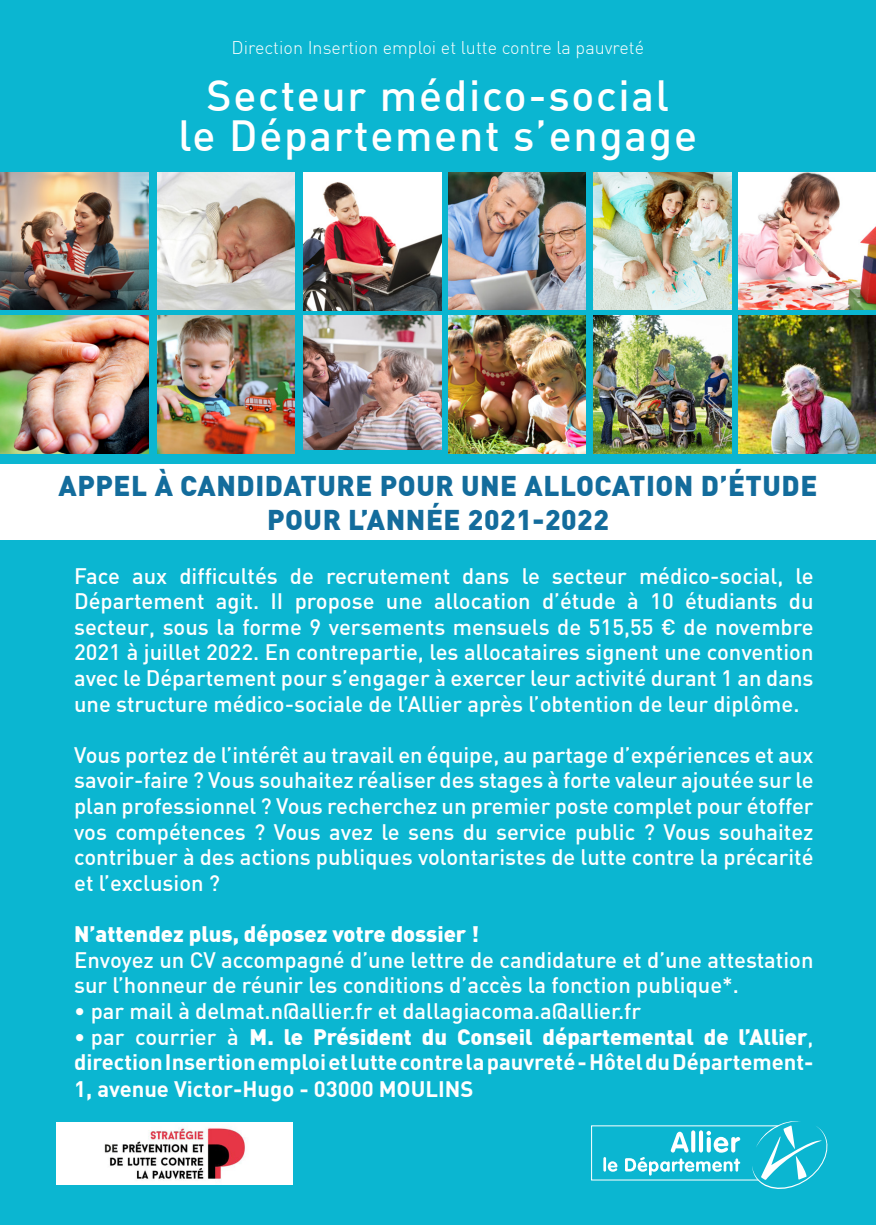
<style>
.page{position:relative;width:876px;height:1225px;background:#0bb6d1}
.page>*{position:absolute;margin:0;border:0;box-sizing:border-box;transform-origin:0 0}
.t1{font:500 42.8px "DIN";letter-spacing:.04em;color:#fff}
.t2{font:900 28px "DIN";letter-spacing:.02em;color:#136c9c}
.t3{font:500 22px/25.6px "DIN";color:#fff;text-align:justify}
.t4{font:700 22px/26px "DIN";color:#fff;text-align:justify}
.t5{font:900 22px "DIN";color:#fff}
.t6{font:300 18px "DIN";color:#fff}
.s1{font-weight:500}
.s2{font-weight:900}
</style>
<div class="page">
<svg style="left:591px;top:1121px;width:237px;height:68px"></svg>
<div style="left:57px;top:1122px;width:236px;height:62px;background:#fff"></div>
<img style="left:104px;top:1127px;width:141px;height:52px">
<div style="left:0;top:464px;width:876px;height:76px;background:#fff"></div>
<img style="left:0;top:172px;width:148px;height:138px">
<img style="left:157px;top:172px;width:138px;height:138px">
<img style="left:448px;top:172px;width:138px;height:138px">
<img style="left:304px;top:173px;width:137px;height:137px">
<img style="left:594px;top:172px;width:137px;height:138px">
<img style="left:738px;top:172px;width:138px;height:138px">
<img style="left:0;top:315px;width:148px;height:138px">
<img style="left:157px;top:315px;width:138px;height:138px">
<img style="left:448px;top:315px;width:138px;height:138px">
<img style="left:304px;top:316px;width:137px;height:133px">
<img style="left:594px;top:315px;width:137px;height:138px">
<img style="left:738px;top:315px;width:138px;height:138px">
<p class="t6" style="left:232px;top:36px;width:414px">Direction Insertion emploi et lutte contre la pauvreté</p>
<p class="t1" style="left:207px;top:68px;width:464px">Secteur médico-social</p>
<p class="t1" style="left:179px;top:108px;width:520px">le Département s’engage</p>
<p class="t2" style="left:59px;top:467px;width:760px">APPEL À CANDIDATURE POUR UNE ALLOCATION D’ÉTUDE</p>
<p class="t2" style="left:267px;top:501px;width:343px">POUR L’ANNÉE 2021-2022</p>
<p class="t3" style="left:74px;top:562px;width:741px">Face aux difficultés de recrutement dans le secteur médico-social, le Département agit. II propose une allocation d’étude à 10 étudiants du secteur, sous la forme 9 versements mensuels de 515,55 € de novembre 2021 à juillet 2022. En contrepartie, les allocataires signent une convention avec le Département pour s’engager à exercer leur activité durant 1 an dans une structure médico-sociale de l’Allier après l’obtention de leur diplôme.</p>
<p class="t3" style="left:74px;top:741px;width:741px">Vous portez de l’intérêt au travail en équipe, au partage d’expériences et aux savoir-faire ? Vous souhaitez réaliser des stages à forte valeur ajoutée sur le plan professionnel ? Vous recherchez un premier poste complet pour étoffer vos compétences ? Vous avez le sens du service public ? Vous souhaitez contribuer à des actions publiques volontaristes de lutte contre la précarité et l’exclusion ?</p>
<p class="t5" style="left:74px;top:919px;width:407px">N’attendez plus, déposez votre dossier !</p>
<p class="t3" style="left:74px;top:946px;width:741px">Envoyez un CV accompagné d’une lettre de candidature et d’une attestation sur l’honneur de réunir les conditions d’accès la fonction publique*.</p>
<p class="t3" style="left:74px;top:997px;width:568px">• par mail à delmat.n@allier.fr et dallagiacoma.a@allier.fr</p>
<p class="t4" style="left:74px;top:1022px;width:741px"><span class="s1">• par courrier à</span> <span class="s2">M. le Président du Conseil départemental de l’Allier</span><span class="s1">, </span>direction Insertion emploi et lutte contre la pauvreté - Hôtel du Département-1, avenue Victor-Hugo - 03000 MOULINS</p>
</div>
